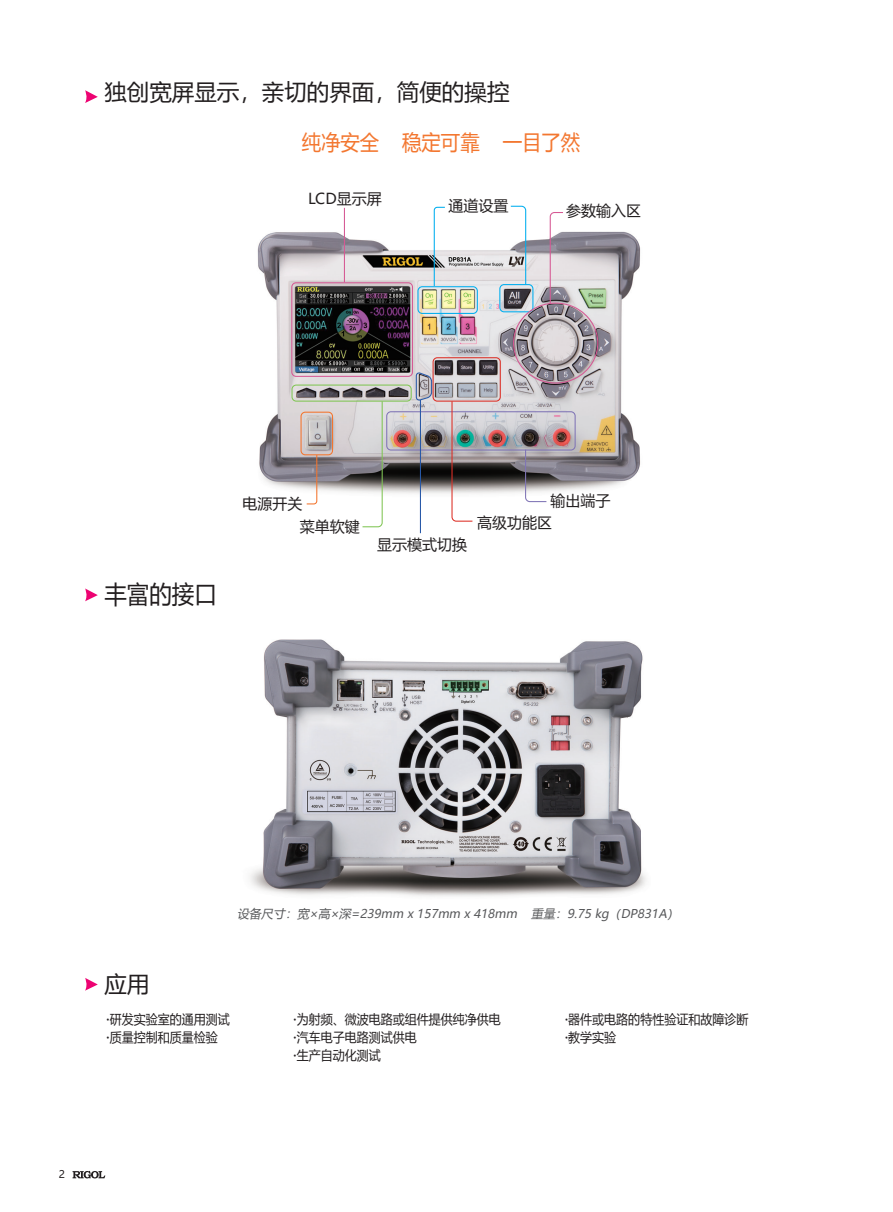
<style>
.page{position:relative;width:893px;height:1212px;background:#fff}
.page>*{position:absolute;margin:0;border:0;box-sizing:border-box;transform-origin:0 0}
.t1{font:24.75px "Microsoft Ya Hei";color:#231f20;scale:.91 1}
.t2{font:22.5px "Microsoft Ya Hei";color:#231f20}
.t3{font:21.3px "Microsoft Ya Hei";color:#f37730;scale:.91 1}
.t4{font:15px "Microsoft Ya Hei";color:#231f20}
.t5{font:13.2px "Microsoft Ya Hei";color:#231f20;scale:.91 1}
.t6{font:italic 12px "Microsoft Ya Hei";color:#57585a}
.t7{font:10.5px "Microsoft Ya Hei";color:#231f20}
.s1{font-size:16.5px}
</style>
<div class="page">
<svg style="left:73px;top:1171px;width:32px;height:7px"></svg>
<img style="left:257px;top:221px;width:384px;height:287px">
<div style="left:386px;top:411px;width:190px;height:39px;border:1px solid #8075b6;border-radius:4px"></div>
<img style="left:250px;top:639px;width:396px;height:258px">
<svg style="left:85px;top:90px;width:13px;height:13px"></svg>
<svg style="left:85px;top:588px;width:13px;height:13px"></svg>
<svg style="left:85px;top:978px;width:13px;height:13px"></svg>
<div style="left:291px;top:282px;width:122px;height:95px;border:1px solid #d65994;border-radius:4px"></div>
<hr style="left:344px;top:208px;width:1px;height:74px;background:#d65994">
<div style="left:417px;top:286px;width:61px;height:28px;border:1px solid #00aeef;border-radius:4px"></div>
<div style="left:499px;top:284px;width:34px;height:28px;border:1px solid #00aeef;border-radius:4px"></div>
<svg style="left:433px;top:206px;width:13px;height:81px"></svg>
<svg style="left:510px;top:205px;width:17px;height:80px"></svg>
<div style="left:291px;top:384px;width:121px;height:18px;border:1px solid #81c555;border-radius:4px"></div>
<div style="left:301px;top:412px;width:32px;height:43px;border:1px solid #f3752e;border-radius:4px"></div>
<svg style="left:306px;top:454px;width:12px;height:51px"></svg>
<svg style="left:361px;top:400px;width:22px;height:128px"></svg>
<svg style="left:415px;top:372px;width:18px;height:29px"></svg>
<div style="left:433px;top:357px;width:68px;height:45px;border:1px solid #dd3027;border-radius:4px"></div>
<svg style="left:451px;top:400px;width:22px;height:122px"></svg>
<svg style="left:524px;top:448px;width:23px;height:55px"></svg>
<hr style="left:420px;top:400px;width:1px;height:133px;background:#2758a7">
<svg style="left:549px;top:212px;width:15px;height:93px"></svg>
<p class="t2" style="left:104px;top:77px;width:407px">独创宽屏显示，亲切的界面，简便的操控</p>
<p class="t3" style="left:302px;top:128px;width:308px">纯净安全 稳定可靠 一目了然</p>
<p class="t4" style="left:308px;top:188px;width:75px">LCD显示屏</p>
<p class="t4" style="left:449px;top:196px;width:61px">通道设置</p>
<p class="t4" style="left:566px;top:200px;width:76px">参数输入区</p>
<p class="t4" style="left:242px;top:494px;width:61px">电源开关</p>
<p class="t4" style="left:551px;top:490px;width:61px">输出端子</p>
<p class="t1" style="left:104px;top:578px;width:125px">丰富的接口</p>
<p class="t4" style="left:300px;top:516px;width:61px">菜单软键</p>
<p class="t4" style="left:377px;top:534px;width:91px">显示模式切换</p>
<p class="t4" style="left:477px;top:512px;width:76px">高级功能区</p>
<p class="t2" style="left:104px;top:969px;width:46px">应用</p>
<p class="t6" style="left:237px;top:905px;width:446px">设备尺寸：宽×高×深=239mm x 157mm x 418mm 重量：9.75 kg（DP831A）</p>
<p class="t5" style="left:106px;top:1010px;width:137px"><span class="s1">·</span>研发实验室的通用测试</p>
<p class="t5" style="left:293px;top:1010px;width:230px"><span class="s1">·</span>为射频、微波电路或组件提供纯净供电</p>
<p class="t5" style="left:106px;top:1028px;width:124px"><span class="s1">·</span>质量控制和质量检验</p>
<p class="t5" style="left:293px;top:1028px;width:137px"><span class="s1">·</span>汽车电子电路测试供电</p>
<p class="t5" style="left:293px;top:1046px;width:98px"><span class="s1">·</span>生产自动化测试</p>
<p class="t5" style="left:565px;top:1010px;width:203px"><span class="s1">·</span>器件或电路的特性验证和故障诊断</p>
<p class="t5" style="left:565px;top:1028px;width:58px"><span class="s1">·</span>教学实验</p>
<p class="t7" style="left:59px;top:1167px;width:8px">2</p>
</div>
